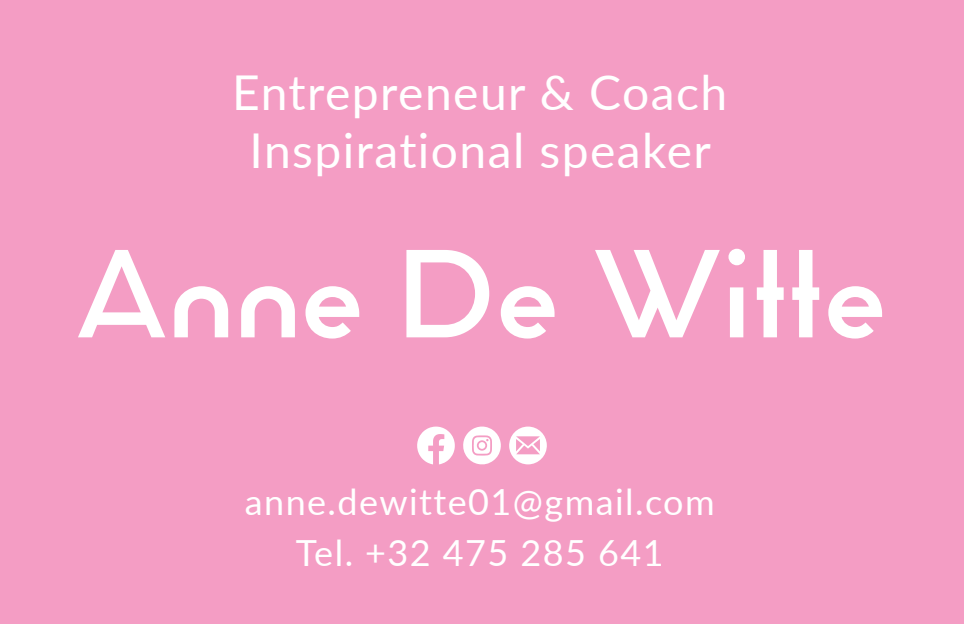
<style>
.page{position:relative;width:964px;height:624px;background:#f49dc4}
.page>*{position:absolute;margin:0;border:0;box-sizing:border-box;transform-origin:0 0}
.t1{font:120px "Reross Quadratic";color:#fff}
.t2{font:48px/57.6px "Lato";letter-spacing:.03em;color:#fff;text-align:center}
.t3{font:36px/51.2px "Lato";letter-spacing:.04em;color:#fff;text-align:center}
</style>
<div class="page">
<svg style="left:417px;top:426px;width:38px;height:38px"></svg>
<svg style="left:463px;top:426px;width:38px;height:39px"></svg>
<div style="left:479px;top:442px;width:6px;height:7px;background:#fff;border-radius:50%"></div>
<svg style="left:509px;top:426px;width:38px;height:38px"></svg>
<h2 class="t2" style="left:232px;top:62px;width:497px">Entrepreneur &amp; Coach<br>Inspirational speaker</h2>
<h1 class="t1" style="left:76px;top:215px;width:812px">Anne De Witte</h1>
<p class="t3" style="left:245px;top:474px;width:471px">anne.dewitte01@gmail.com<br>Tel. +32 475 285 641</p>
</div>
